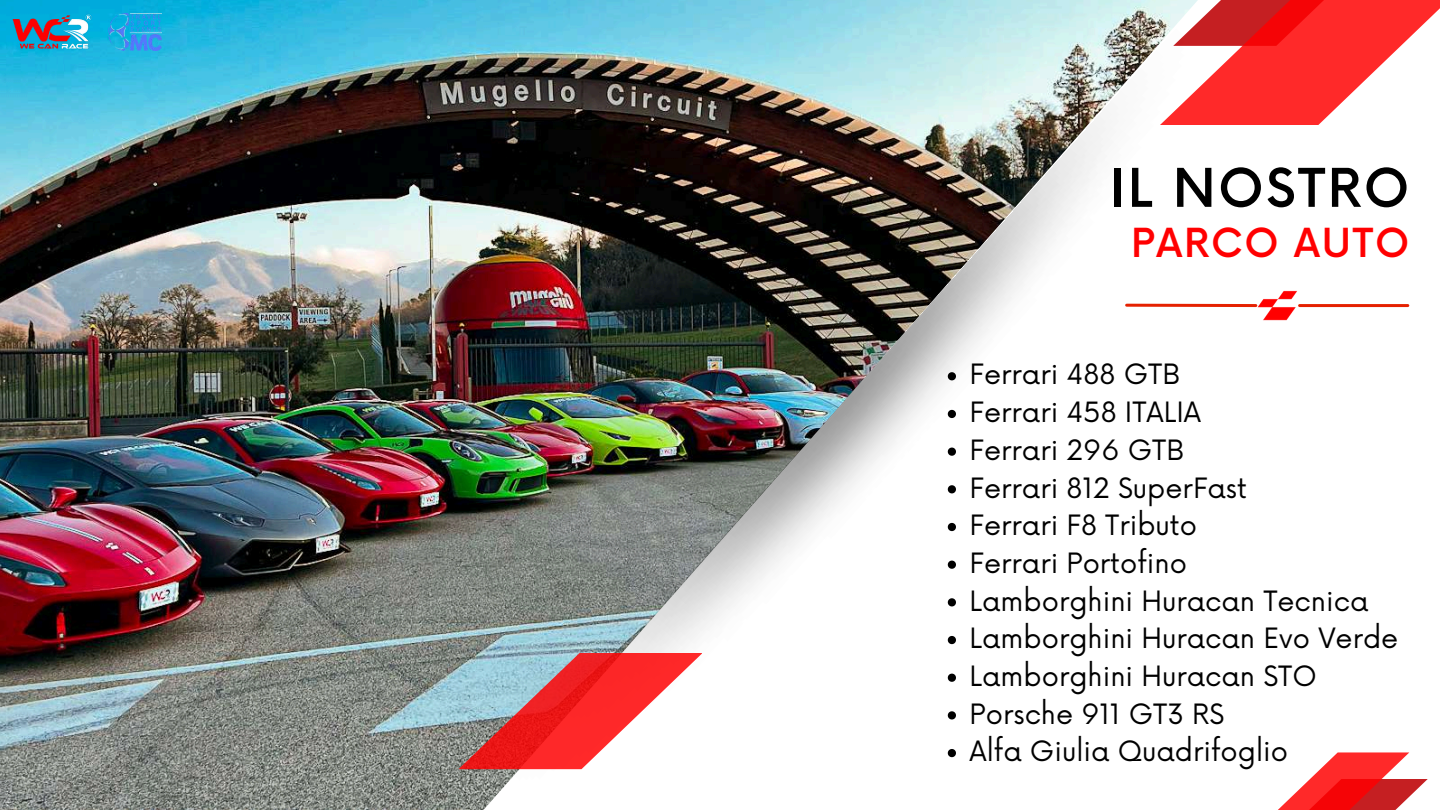
<style>
.page{position:relative;width:1440px;height:810px;background:#fff}
.page>*{position:absolute;margin:0;border:0;box-sizing:border-box;transform-origin:0 0}
.t1{font:500 52px "Now";letter-spacing:.045em;color:#000}
.t2{font:500 39px "Now";letter-spacing:.045em;color:#ff0001}
.t3{font:27.3px/37.7px "Now";color:#000}
</style>
<div class="page">
<img style="left:0;top:0;width:488px;height:810px">
<svg style="left:1278px;top:0;width:162px;height:125px"></svg>
<img style="left:488px;top:0;width:790px;height:805px">
<svg style="left:1257px;top:779px;width:171px;height:26px"></svg>
<svg style="left:1267px;top:752px;width:142px;height:58px"></svg>
<svg style="left:459px;top:653px;width:243px;height:116px"></svg>
<svg style="left:948px;top:372px;width:8px;height:8px"></svg>
<svg style="left:948px;top:410px;width:8px;height:8px"></svg>
<svg style="left:948px;top:448px;width:8px;height:8px"></svg>
<svg style="left:948px;top:485px;width:8px;height:8px"></svg>
<svg style="left:948px;top:523px;width:8px;height:8px"></svg>
<svg style="left:948px;top:561px;width:8px;height:8px"></svg>
<svg style="left:948px;top:598px;width:8px;height:8px"></svg>
<svg style="left:948px;top:636px;width:8px;height:8px"></svg>
<svg style="left:948px;top:674px;width:8px;height:8px"></svg>
<svg style="left:948px;top:711px;width:8px;height:8px"></svg>
<svg style="left:948px;top:749px;width:8px;height:8px"></svg>
<img style="left:1257px;top:290px;width:40px;height:30px">
<svg style="left:1124px;top:302px;width:135px;height:7px"></svg>
<hr style="left:1300px;top:304px;width:108px;height:3px;background:#e52101">
<img style="left:12px;top:13px;width:80px;height:37px">
<img style="left:109px;top:13px;width:53px;height:37px">
<h1 class="t1" style="left:1110px;top:160px;width:301px">IL NOSTRO</h1>
<h2 class="t2" style="left:1131px;top:222px;width:280px">PARCO AUTO</h2>
<p class="t3" style="left:970px;top:357px;width:430px">Ferrari 488 GTB<br>Ferrari 458 ITALIA<br>Ferrari 296 GTB<br>Ferrari 812 SuperFast<br>Ferrari F8 Tributo<br>Ferrari Portofino<br>Lamborghini Huracan Tecnica<br>Lamborghini Huracan Evo Verde<br>Lamborghini Huracan STO<br>Porsche 911 GT3 RS<br>Alfa Giulia Quadrifoglio</p>
</div>
